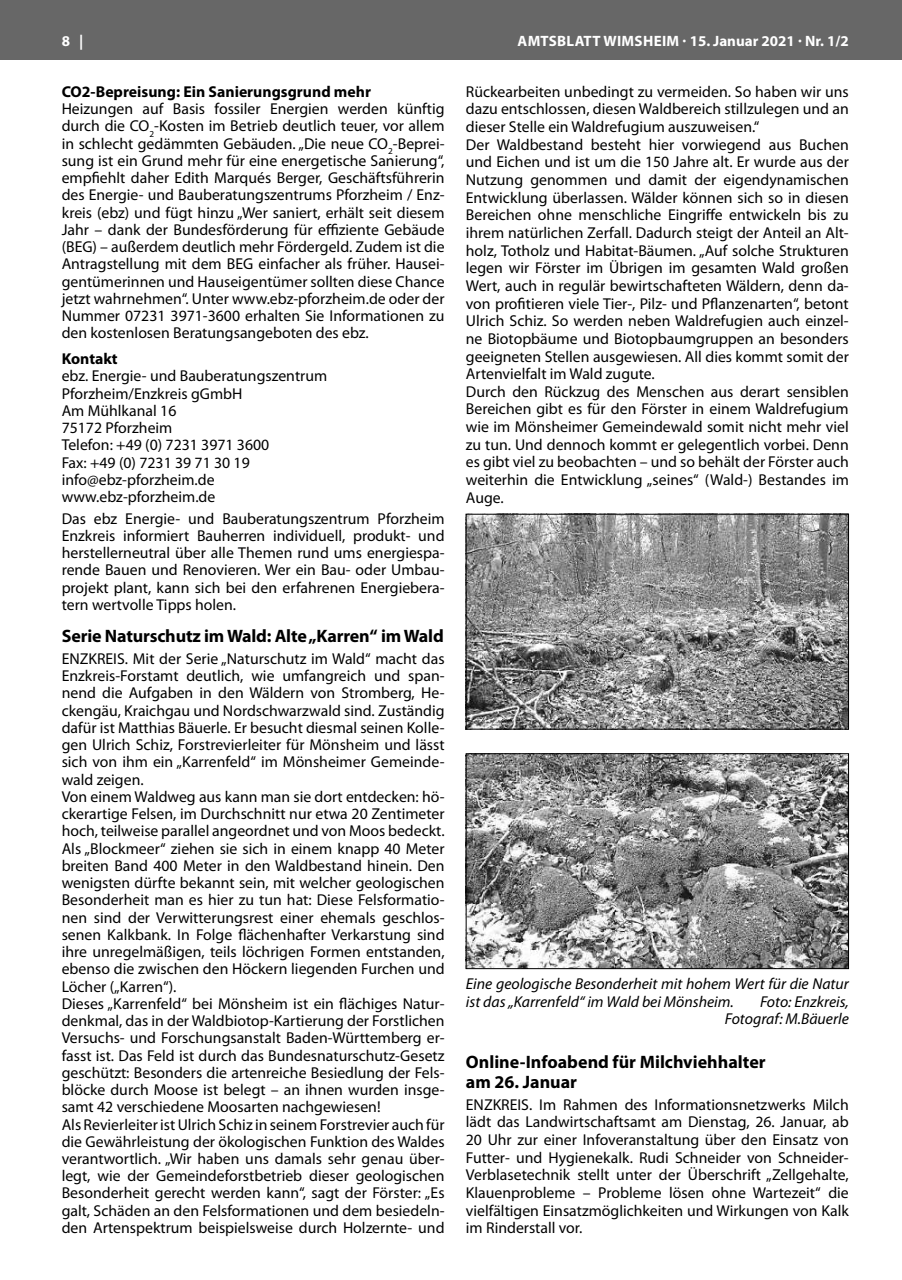
<style>
.page{position:relative;width:902px;height:1280px;background:#fff}
.page>*{position:absolute;margin:0;border:0;box-sizing:border-box;transform-origin:0 0}
.t1{font:700 18px/20px "Myriad Pro";color:#000}
.t2{font:15.75px/17.2px "Myriad Pro";color:#000;text-align:justify}
.t3{font:italic 15.75px/17.7px "Myriad Pro";color:#000}
.t4{font:700 15.75px "Myriad Pro";color:#000}
.t5{font:700 15px "Myriad Pro";letter-spacing:.02em;color:#fff}
</style>
<div class="page">
<div style="left:0;top:0;width:901px;height:60px;background:#676767"></div>
<img style="left:468px;top:516px;width:378px;height:211px">
<div style="left:466px;top:514px;width:382px;height:215px;border:1px solid #000"></div>
<img style="left:468px;top:755px;width:378px;height:212px">
<div style="left:466px;top:753px;width:382px;height:216px;border:1px solid #000"></div>
<p class="t5" style="left:62px;top:31px;width:23px">8 |</p>
<p class="t5" style="left:517px;top:31px;width:333px">amtsblatt wimsheim · 15. Januar 2021 · Nr. 1/2</p>
<p class="t4" style="left:62px;top:81px;width:311px">CO2-bepreisung: ein sanierungsgrund mehr</p>
<p class="t2" style="left:62px;top:100px;width:384px">Heizungen auf Basis fossiler Energien werden künftig durch die CO<sub>2</sub>-Kosten im Betrieb deutlich teuer, vor allem in schlecht gedämmten Gebäuden. „Die neue CO<sub>2</sub>-Beprei&shy;sung ist ein Grund mehr für eine energetische Sanierung“, empfiehlt daher Edith Marqués Berger, Geschäftsführerin des Energie- und Bauberatungszentrums Pforzheim / Enz&shy;kreis (ebz) und fügt hinzu „Wer saniert, erhält seit diesem Jahr – dank der Bundesförderung für effiziente Gebäude (BEG) – außerdem deutlich mehr Fördergeld. Zudem ist die Antragstellung mit dem BEG einfacher als früher. Hausei&shy;gentümerinnen und Hauseigentümer sollten diese Chance jetzt wahrnehmen“. Unter www.ebz-pforzheim.de oder der Nummer 07231 3971-3600 erhalten Sie Informationen zu den kostenlosen Beratungsangeboten des ebz.</p>
<p class="t4" style="left:62px;top:348px;width:58px">kontakt</p>
<p class="t2" style="left:62px;top:367px;width:267px;text-align:left">ebz. Energie- und Bauberatungszentrum<br>Pforzheim/Enzkreis gGmbH<br>Am Mühlkanal 16<br>75172 Pforzheim<br>Telefon: +49 (0) 7231 3971 3600<br>Fax: +49 (0) 7231 39 71 30 19 info@ebz-pforzheim.de www.ebz-pforzheim.de</p>
<p class="t2" style="left:62px;top:509px;width:384px">Das ebz Energie- und Bauberatungszentrum Pforzheim Enzkreis informiert Bauherren individuell, produkt- und herstellerneutral über alle Themen rund ums energiespa&shy;rende Bauen und Renovieren. Wer ein Bau- oder Umbau&shy;projekt plant, kann sich bei den erfahrenen Energiebera&shy;tern wertvolle Tipps holen.</p>
<p class="t1" style="left:62px;top:626px;width:383px">serie Naturschutz im wald: alte „karren“ im wald</p>
<p class="t2" style="left:62px;top:650px;width:384px;text-align:left">ENZKREIS. Mit der Serie „Naturschutz im Wald“ macht das Enzkreis-Forstamt deutlich, wie umfangreich und span&shy;nend die Aufgaben in den Wäldern von Stromberg, He&shy;ckengäu, Kraichgau und Nordschwarzwald sind. Zuständig dafür ist Matthias Bäuerle. Er besucht diesmal seinen Kolle&shy;gen Ulrich Schiz, Forstrevierleiter für Mönsheim und lässt sich von ihm ein „Karrenfeld“ im Mönsheimer Gemeinde&shy;wald zeigen.<br>Von einem Waldweg aus kann man sie dort entdecken: hö&shy;ckerartige Felsen, im Durchschnitt nur etwa 20 Zentimeter hoch, teilweise parallel angeordnet und von Moos bedeckt.<br>Als „Blockmeer“ ziehen sie sich in einem knapp 40 Meter breiten Band 400 Meter in den Waldbestand hinein. Den wenigsten dürfte bekannt sein, mit welcher geologischen Besonderheit man es hier zu tun hat: Diese Felsformatio&shy;nen sind der Verwitterungsrest einer ehemals geschlos&shy;senen Kalkbank. In Folge flächenhafter Verkarstung sind ihre unregelmäßigen, teils löchrigen Formen entstanden, ebenso die zwischen den Höckern liegenden Furchen und Löcher („Karren“).<br>Dieses „Karrenfeld“ bei Mönsheim ist ein flächiges Natur&shy;denkmal, das in der Waldbiotop-Kartierung der Forstlichen Versuchs- und Forschungsanstalt Baden-Württemberg er&shy;fasst ist. Das Feld ist durch das Bundesnaturschutz-Gesetz geschützt: Besonders die artenreiche Besiedlung der Fels&shy;blöcke durch Moose ist belegt – an ihnen wurden insge&shy;samt 42 verschiedene Moosarten nachgewiesen!<br>Als Revierleiter ist Ulrich Schiz in seinem Forstrevier auch für die Gewährleistung der ökologischen Funktion des Waldes verantwortlich. „Wir haben uns damals sehr genau über&shy;legt, wie der Gemeindeforstbetrieb dieser geologischen Besonderheit gerecht werden kann“, sagt der Förster: „Es galt, Schäden an den Felsformationen und dem besiedeln&shy;den Artenspektrum beispielsweise durch Holzernte- und</p>
<p class="t2" style="left:466px;top:82px;width:384px;line-height:17.7px;text-align:left">Rückearbeiten unbedingt zu vermeiden. So haben wir uns dazu entschlossen, diesen Waldbereich stillzulegen und an dieser Stelle ein Waldrefugium auszuweisen.“<br>Der Waldbestand besteht hier vorwiegend aus Buchen und Eichen und ist um die 150 Jahre alt. Er wurde aus der Nutzung genommen und damit der eigendynamischen Entwicklung überlassen. Wälder können sich so in diesen Bereichen ohne menschliche Eingriffe entwickeln bis zu ihrem natürlichen Zerfall. Dadurch steigt der Anteil an Alt&shy;holz, Totholz und Habitat-Bäumen. „Auf solche Strukturen legen wir Förster im Übrigen im gesamten Wald großen Wert, auch in regulär bewirtschafteten Wäldern, denn da&shy;von profitieren viele Tier-, Pilz- und Pflanzenarten“, betont Ulrich Schiz. So werden neben Waldrefugien auch einzel&shy;ne Biotopbäume und Biotopbaumgruppen an besonders geeigneten Stellen ausgewiesen. All dies kommt somit der Artenvielfalt im Wald zugute.<br>Durch den Rückzug des Menschen aus derart sensiblen Bereichen gibt es für den Förster in einem Waldrefugium wie im Mönsheimer Gemeindewald somit nicht mehr viel zu tun. Und dennoch kommt er gelegentlich vorbei. Denn es gibt viel zu beobachten – und so behält der Förster auch weiterhin die Entwicklung „seines“ (Wald-) Bestandes im Auge.</p>
<p class="t3" style="left:466px;top:975px;width:384px">Eine geologische Besonderheit mit hohem Wert für die Natur ist das „Karrenfeld“ im Wald bei Mönsheim.</p>
<p class="t3" style="left:724px;top:993px;width:125px;text-align:right">Foto: Enzkreis,<br>Fotograf: M.Bäuerle</p>
<p class="t1" style="left:466px;top:1051px;width:301px">Online-infoabend für milchviehhalter am 26. Januar</p>
<p class="t2" style="left:466px;top:1095px;width:384px;line-height:17.7px">ENZKREIS. Im Rahmen des Informationsnetzwerks Milch lädt das Landwirtschaftsamt am Dienstag, 26. Januar, ab 20 Uhr zur einer Infoveranstaltung über den Einsatz von Futter- und Hygienekalk. Rudi Schneider von Schneider-Verblasetechnik stellt unter der Überschrift „Zellgehalte, Klauenprobleme – Probleme lösen ohne Wartezeit“ die vielfältigen Einsatzmöglichkeiten und Wirkungen von Kalk im Rinderstall vor.</p>
</div>
